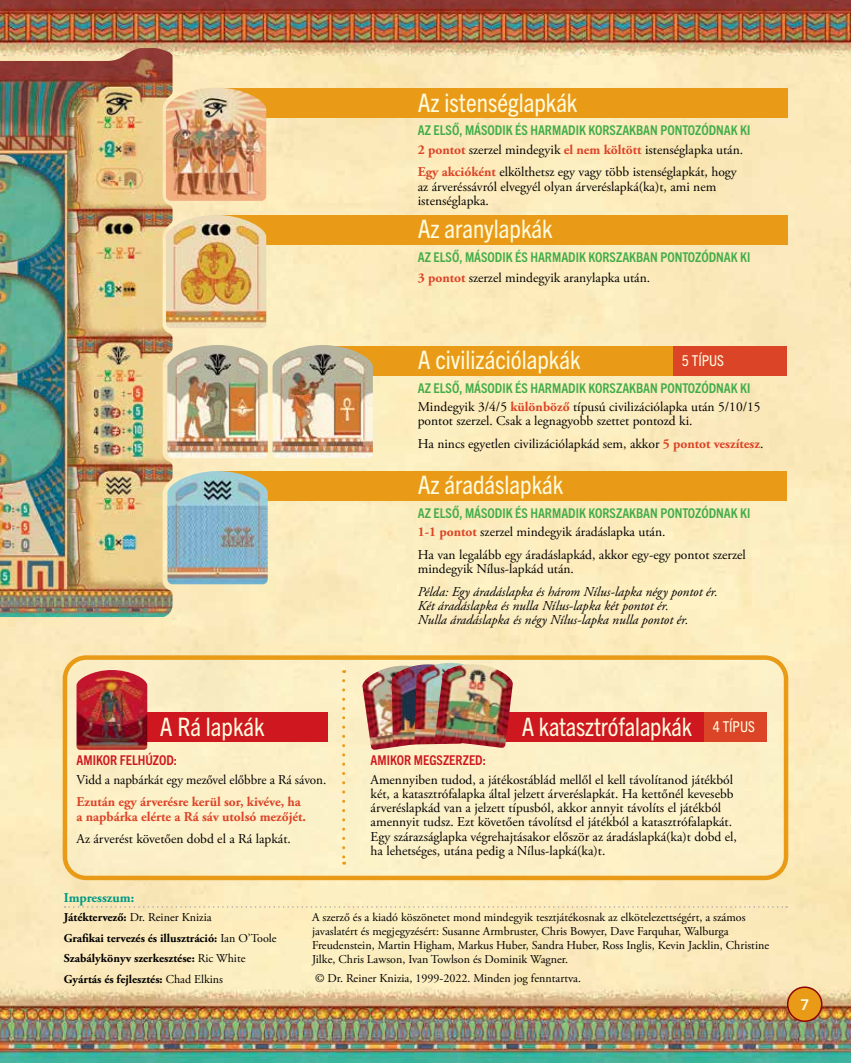
<style>
.page{position:relative;width:851px;height:1063px;background:#fff}
.page>*{position:absolute;margin:0;border:0;box-sizing:border-box;transform-origin:0 0}
.t1{font:condensed 25.5px "Trade Gothic Next LT Pro";color:#fffcdf}
.t2{font:condensed 15px "Trade Gothic Next LT Pro";color:#fffcdf}
.t3{font:700 15px "Trade Gothic Next LT Pro";color:#fffcdf}
.t4{font:13.5px/14.2px "Adobe Garamond Pro";color:#000}
.t5{font:700 condensed 13.5px "Trade Gothic Next LT Pro";color:#41ad49}
.t6{font:italic 13.5px/14.2px "Adobe Garamond Pro";color:#000}
.t7{font:700 13.5px/14.2px "Adobe Garamond Pro";color:#dc4428}
.t8{font:700 condensed 13.5px "Trade Gothic Next LT Pro";color:#ce171e}
.t9{font:700 13.5px "Adobe Garamond Pro";color:#009982}
.t10{font:12px/14.2px "Adobe Garamond Pro";color:#000}
.t11{font:700 12px/20.9px "Adobe Garamond Pro";color:#000}
.s1{font-weight:700;color:#dc4428}
.s2{font-size:15px}
.s3{font-weight:400}
</style>
<div class="page">
<img style="left:0;top:0;width:850px;height:1063px">
<div style="left:787px;top:987px;width:34px;height:34px;background:#e99b18;border-radius:50%"></div>
<div style="left:786px;top:986px;width:36px;height:36px;border:2px solid #8d0405;border-radius:50%"></div>
<div style="left:216px;top:89px;width:571px;height:29px;background:#e99b18"></div>
<div style="left:216px;top:215px;width:571px;height:30px;background:#e99b18"></div>
<div style="left:323px;top:346px;width:464px;height:30px;background:#e99b18"></div>
<div style="left:673px;top:346px;width:114px;height:30px;background:#dc4428"></div>
<div style="left:217px;top:471px;width:570px;height:30px;background:#e99b18"></div>
<img style="left:172px;top:88px;width:94px;height:113px">
<img style="left:172px;top:215px;width:94px;height:113px">
<img style="left:172px;top:345px;width:96px;height:113px">
<img style="left:272px;top:345px;width:101px;height:113px">
<img style="left:172px;top:471px;width:96px;height:113px">
<img style="left:0;top:48px;width:172px;height:569px">
<div style="left:65px;top:658px;width:720px;height:220px;background:#fcf0c7;border-radius:21px"></div>
<div style="left:63px;top:655px;width:725px;height:225px;border:4px solid #e99b18;border-radius:21px"></div>
<div style="left:109px;top:712px;width:219px;height:30px;background:#ce171e"></div>
<img style="left:76px;top:670px;width:71px;height:80px">
<svg style="left:342px;top:681px;width:3px;height:184px"></svg>
<div style="left:490px;top:712px;width:277px;height:30px;background:#ce171e"></div>
<img style="left:362px;top:667px;width:47px;height:83px">
<div style="left:704px;top:712px;width:63px;height:30px;background:#dc4428"></div>
<img style="left:391px;top:665px;width:44px;height:80px">
<img style="left:414px;top:663px;width:47px;height:81px">
<img style="left:435px;top:664px;width:78px;height:84px">
<svg style="left:65px;top:906px;width:722px;height:2px"></svg>
<h1 class="t1" style="left:417px;top:85px;width:161px">Az istenséglapkák</h1>
<p class="t5" style="left:417px;top:121px;width:334px">AZ ELSŐ, MÁSODIK ÉS HARMADIK KORSZAKBAN PONTOZÓDNAK KI</p>
<p class="t4" style="left:417px;top:138px;width:327px;line-height:22.8px"><span class="s1">2 pontot</span> szerzel mindegyik <span class="s1">el nem költött</span> istenséglapka után.<br><span class="s1">Egy akcióként</span> elkölthetsz egy vagy több istenséglapkát, hogy</p>
<p class="t4" style="left:417px;top:180px;width:300px">az árveréssávról elvegyél olyan árveréslapká(ka)t, ami nem istenséglapka.</p>
<h1 class="t1" style="left:417px;top:212px;width:136px">Az aranylapkák</h1>
<p class="t5" style="left:417px;top:247px;width:334px">AZ ELSŐ, MÁSODIK ÉS HARMADIK KORSZAKBAN PONTOZÓDNAK KI</p>
<p class="t4" style="left:417px;top:271px;width:234px"><span class="s1">3 pontot</span> szerzel mindegyik aranylapka után.</p>
<h1 class="t1" style="left:417px;top:343px;width:164px">A civilizációlapkák</h1>
<p class="t2" style="left:681px;top:350px;width:44px">5 TÍPUS</p>
<p class="t5" style="left:417px;top:378px;width:334px">AZ ELSŐ, MÁSODIK ÉS HARMADIK KORSZAKBAN PONTOZÓDNAK KI</p>
<p class="t4" style="left:417px;top:400px;width:344px">Mindegyik 3/4/5 <span class="s1">különböző</span> típusú civilizációlapka után 5/10/15 pontot szerzel. Csak a legnagyobb szettet pontozd ki.</p>
<p class="t4" style="left:417px;top:437px;width:347px">Ha nincs egyetlen civilizációlapkád sem, akkor <span class="s1">5 pontot veszítesz</span>.</p>
<h1 class="t1" style="left:417px;top:468px;width:147px">Az áradáslapkák</h1>
<p class="t5" style="left:417px;top:504px;width:334px">AZ ELSŐ, MÁSODIK ÉS HARMADIK KORSZAKBAN PONTOZÓDNAK KI</p>
<p class="t4" style="left:417px;top:521px;width:329px;line-height:22.8px"><span class="s1">1-1 pontot</span> szerzel mindegyik áradáslapka után.<br>Ha van legalább egy áradáslapkád, akkor egy-egy pontot szerzel</p>
<p class="t4" style="left:417px;top:562px;width:158px">mindegyik Nílus-lapkád után.</p>
<p class="t6" style="left:417px;top:585px;width:301px">Példa: Egy áradáslapka és három Nílus-lapka négy pontot ér.<br>Két áradáslapka és nulla Nílus-lapka két pontot ér.<br>Nulla áradáslapka és négy Nílus-lapka nulla pontot ér.</p>
<h1 class="t1" style="left:160px;top:709px;width:106px">A Rá lapkák</h1>
<p class="t8" style="left:76px;top:751px;width:102px">AMIKOR FELHÚZOD:</p>
<p class="t4" style="left:76px;top:773px;width:251px">Vidd a napbárkát egy mezővel előbbre a Rá sávon.</p>
<p class="t7" style="left:76px;top:795px;width:231px">Ezután egy árverésre kerül sor, kivéve, ha a napbárka elérte a Rá sáv utolsó mezőjét.</p>
<p class="t4" style="left:76px;top:832px;width:216px">Az árverést követően dobd el a Rá lapkát.</p>
<p class="t9" style="left:64px;top:890px;width:72px">Impresszum:</p>
<h1 class="t1" style="left:521px;top:709px;width:234px">A katasztrófalapkák <span class="s2">4 TÍPUS</span></h1>
<p class="t8" style="left:370px;top:751px;width:117px">AMIKOR MEGSZERZED:</p>
<p class="t4" style="left:370px;top:773px;width:368px">Amennyiben tudod, a játékostáblád mellől el kell távolítanod játékból két, a katasztrófalapka által jelzett árveréslapkát. Ha kettőnél kevesebb árveréslapkád van a jelzett típusból, akkor annyit távolíts el játékból amennyit tudsz. Ezt követően távolítsd el játékból a katasztrófalapkát.<br>Egy szárazságlapka végrehajtásakor először az áradáslapká(ka)t dobd el, ha lehetséges, utána pedig a Nílus-lapká(ka)t.</p>
<p class="t11" style="left:64px;top:907px;width:214px">Játéktervező: <span class="s3">Dr. Reiner Knizia<br></span>Grafikai tervezés és illusztráció: <span class="s3">Ian O’Toole </span>Szabálykönyv szerkesztése: <span class="s3">Ric White </span>Gyártás és fejlesztés: <span class="s3">Chad Elkins</span></p>
<p class="t10" style="left:312px;top:910px;width:458px">A szerző és a kiadó köszönetet mond mindegyik tesztjátékosnak az elkötelezettségért, a számos javaslatért és megjegyzésért: Susanne Armbruster, Chris Bowyer, Dave Farquhar, Walburga Freudenstein, Martin Higham, Markus Huber, Sandra Huber, Ross Inglis, Kevin Jacklin, Christine Jilke, Chris Lawson, Ivan Towlson és Dominik Wagner.</p>
<p class="t10" style="left:315px;top:972px;width:267px">© Dr. Reiner Knizia, 1999-2022. Minden jog fenntartva.</p>
<p class="t3" style="left:800px;top:994px;width:10px">7</p>
</div>
